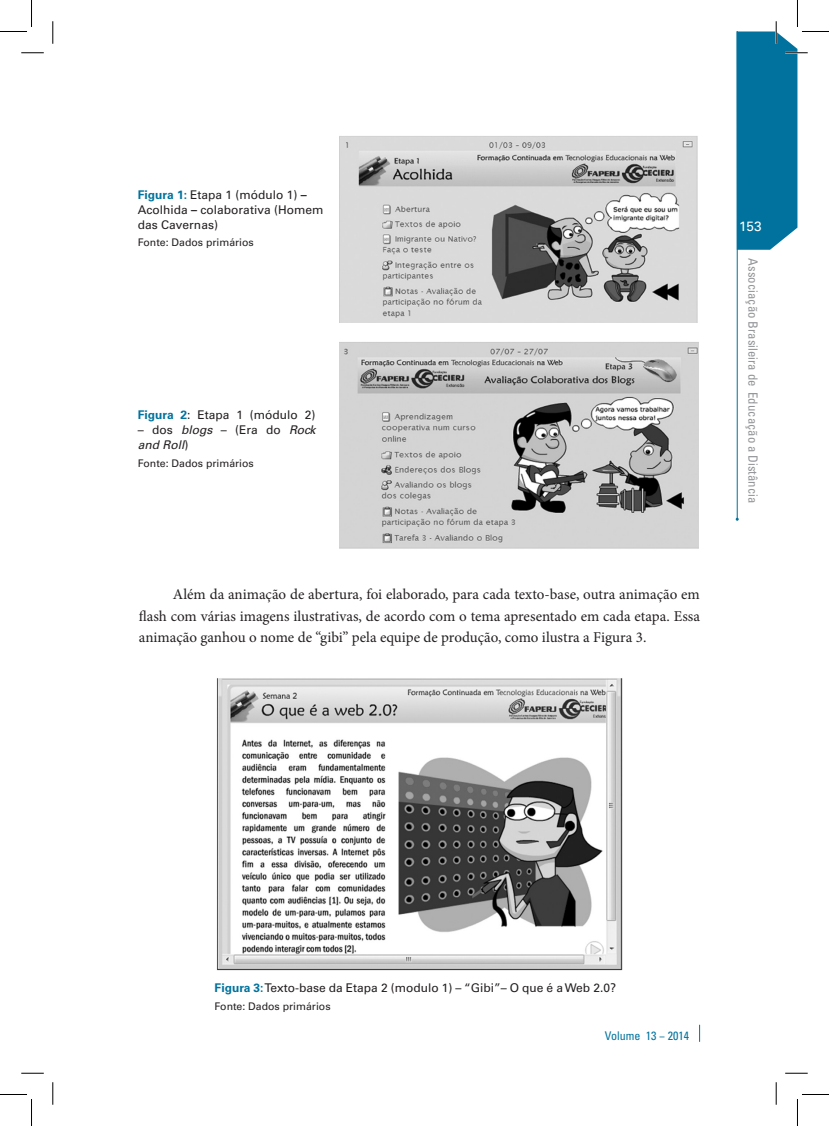
<style>
.page{position:relative;width:829px;height:1126px;background:#fff}
.page>*{position:absolute;margin:0;border:0;box-sizing:border-box;transform-origin:0 0}
.Texto_corrido{font:15px/21.8px "Minion Pro";color:#231f20;text-align:justify}
.t1{font:13.5px "Univers";color:#fff}
.t2{font:condensed 12.75px "Univers";color:#939598}
.Legenda{font:12px/15px "Univers";color:#231f20}
.Legenda-2{font:italic 12px/15px "Univers";color:#231f20}
.t3{font:condensed 12px "Univers";color:#00729d}
.Fonte{font:10.5px "Univers";color:#231f20}
.s1{font-weight:700;color:#00729d}
.s2{font-family:"Calibri";font-weight:700}
.s3{font-style:normal}
</style>
<div class="page">
<hr style="left:736px;top:32px;width:1px;height:487px;background:#00729d">
<svg style="left:699px;top:1025px;width:1px;height:17px"></svg>
<img style="left:340px;top:136px;width:358px;height:187px">
<img style="left:340px;top:342px;width:358px;height:207px">
<img style="left:216px;top:678px;width:406px;height:293px">
<svg style="left:21px;top:53px;width:23px;height:1px"></svg>
<svg style="left:21px;top:1073px;width:23px;height:1px"></svg>
<svg style="left:785px;top:1073px;width:22px;height:1px"></svg>
<svg style="left:53px;top:21px;width:1px;height:23px"></svg>
<svg style="left:53px;top:1082px;width:1px;height:23px"></svg>
<svg style="left:775px;top:1082px;width:1px;height:23px"></svg>
<svg style="left:0;top:0;width:32px;height:32px"></svg>
<svg style="left:0;top:1094px;width:32px;height:32px"></svg>
<svg style="left:736px;top:0;width:92px;height:250px"></svg>
<svg style="left:797px;top:1094px;width:31px;height:32px"></svg>
<p class="Legenda" style="left:138px;top:187px;width:187px"><span class="s1">Figura 1:</span> Etapa 1 (módulo 1) <span class="s2">–<br></span>Acolhida <span class="s2">–</span> colaborativa (Homem das Cavernas)</p>
<p class="Fonte" style="left:138px;top:236px;width:117px">Fonte: Dados primários</p>
<p class="Legenda" style="left:138px;top:407px;width:179px"><span class="s1">Figura 2</span>: Etapa 1 (módulo 2)</p>
<p class="Legenda-2" style="left:138px;top:422px;width:179px"><span class="s3">– dos</span> blogs <span class="s3">– (Era do</span> Rock and Roll<span class="s3">)</span></p>
<p class="Fonte" style="left:138px;top:457px;width:117px">Fonte: Dados primários</p>
<p class="Texto_corrido" style="left:139px;top:583px;width:562px;text-indent:34px">Além da animação de abertura, foi elaborado, para cada texto-base, outra animação em flash com várias imagens ilustrativas, de acordo com o tema apresentado em cada etapa. Essa animação ganhou o nome de “gibi” pela equipe de produção, como ilustra a Figura 3.</p>
<p class="t1" style="left:739px;top:219px;width:24px">153</p>
<p class="t2" style="left:760px;top:258px;width:247px;rotate:90deg">Associação Brasileira de Educação a Distância</p>
<p class="Legenda" style="left:214px;top:980px;width:403px"><span class="s1">Figura 3:</span> Texto-base da Etapa 2 (modulo 1) – “Gibi”– O que é a Web 2.0?</p>
<p class="Fonte" style="left:214px;top:1000px;width:117px">Fonte: Dados primários</p>
<p class="t3" style="left:604px;top:1028px;width:86px">Volume 13 − 2014</p>
</div>
